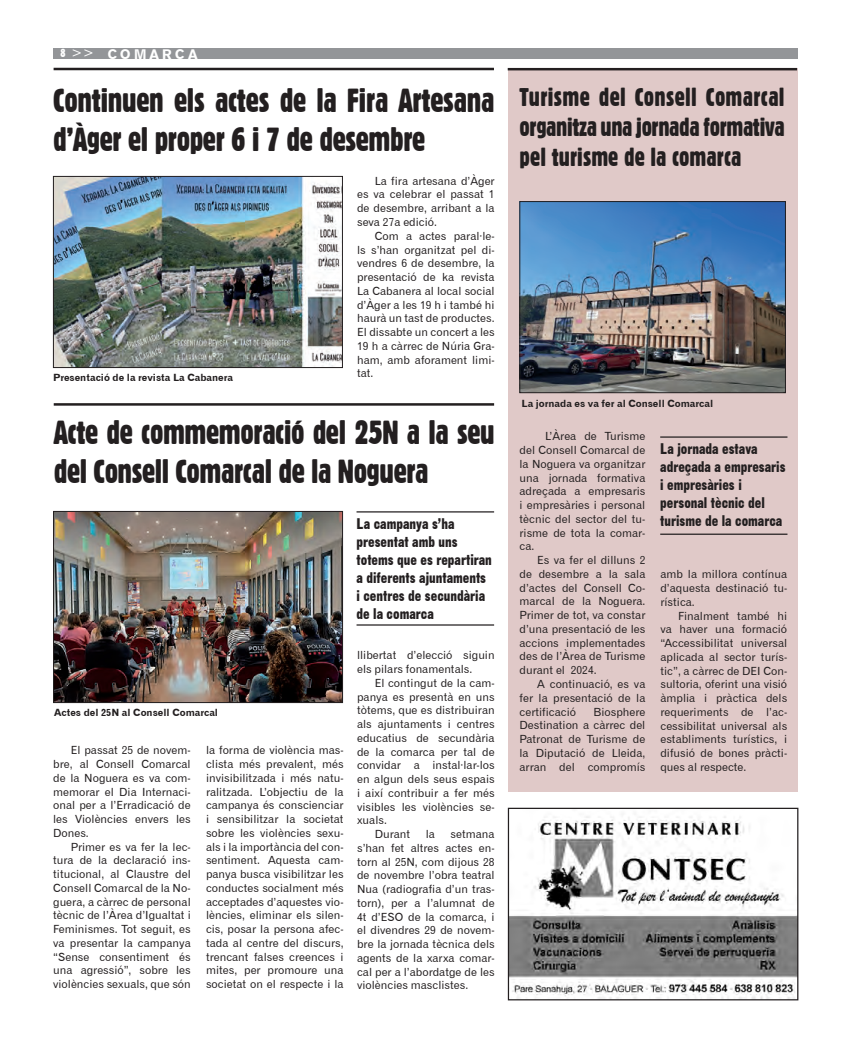
<style>
.page{position:relative;width:851px;height:1053px;background:#fff}
.page>*{position:absolute;margin:0;border:0;box-sizing:border-box;transform-origin:0 0}
.t1{font:32.5px/39px "Gothic 821 Condensed BT";letter-spacing:-.015em;color:#231f20}
.t2{font:25px/30px "Gothic 821 Condensed BT";color:#231f20}
.t3{font:15px/18px "Gothic No 13 BT";color:#231f20}
.t4{font:13.75px "Gothic 725 BT Black A";letter-spacing:.25em;color:#fff}
.t5{font:11.25px/13.8px "Gothic 720 BT Roman B";color:#231f20;text-align:justify}
.t6{font:10px "Gothic 720 BT Bold B";color:#231f20}
.s1{font-family:"Gothic 821 Condensed BT";font-size:11.25px}
.s2{font-family:"Gothic 720 BT Roman B"}
</style>
<div class="page">
<div style="left:53px;top:48px;width:744px;height:10px;background:#939598"></div>
<img style="left:509px;top:809px;width:287px;height:189px">
<div style="left:507px;top:807px;width:291px;height:193px;border:1px solid #231f20"></div>
<hr style="left:54px;top:68px;width:440px;height:2px;background:#231f20">
<img style="left:55px;top:178px;width:285px;height:187px">
<div style="left:53px;top:176px;width:289px;height:191px;border:1px solid #231f20"></div>
<div style="left:508px;top:69px;width:289px;height:722px;background:#e0c9c8"></div>
<hr style="left:507px;top:68px;width:289px;height:2px;background:#231f20">
<img style="left:521px;top:203px;width:262px;height:188px">
<div style="left:519px;top:201px;width:266px;height:192px;border:1px solid #231f20"></div>
<hr style="left:54px;top:403px;width:440px;height:2px;background:#231f20">
<img style="left:55px;top:513px;width:285px;height:187px">
<div style="left:53px;top:511px;width:289px;height:191px;border:1px solid #231f20"></div>
<hr style="left:356px;top:511px;width:138px;height:1px;background:#231f20">
<hr style="left:356px;top:624px;width:138px;height:1px;background:#231f20">
<hr style="left:660px;top:436px;width:127px;height:1px;background:#231f20">
<hr style="left:660px;top:533px;width:127px;height:2px;background:#231f20">
<p class="t4" style="left:61px;top:45px;width:138px"><span class="s1">8</span> <span class="s2">&gt;&gt;</span> COMARCA</p>
<p class="t1" style="left:53px;top:80px;width:443px">Continuen els actes de la Fira Artesana d’Àger el proper 6 i 7 de desembre</p>
<p class="t6" style="left:53px;top:371px;width:182px">Presentació de la revista La Cabanera</p>
<p class="t5" style="left:357px;top:174px;width:139px;text-indent:18px">La fira artesana d’Àger es va celebrar el passat 1 de desembre, arribant a la seva 27a edició.</p>
<p class="t5" style="left:357px;top:229px;width:139px;text-indent:18px">Com a actes paral·le&shy;ls s’han organitzat pel di&shy;vendres 6 de desembre, la presentació de ka revista La Cabanera al local social d’Àger a les 19 h i també hi haurà un tast de productes.<br>El dissabte un concert a les 19 h a càrrec de Núria Gra&shy;ham, amb aforament limi&shy;tat.</p>
<p class="t1" style="left:54px;top:413px;width:442px">Acte de commemoració del 25N a la seu del Consell Comarcal de la Noguera</p>
<p class="t6" style="left:54px;top:706px;width:165px">Actes del 25N al Consell Comarcal</p>
<p class="t5" style="left:53px;top:743px;width:139px;text-indent:18px">El passat 25 de novem&shy;bre, al Consell Comarcal de la Noguera es va com&shy;memorar el Dia Internaci&shy;onal per a l’Erradicació de les Violències envers les Dones.</p>
<p class="t5" style="left:53px;top:839px;width:139px;text-indent:18px">Primer es va fer la lec&shy;tura de la declaració ins&shy;titucional, al Claustre del Consell Comarcal de la No&shy;guera, a càrrec de personal tècnic de l’Àrea d’Igualtat i Feminismes. Tot seguit, es va presentar la campanya “Sense consentiment és una agressió”, sobre les violències sexuals, que són</p>
<p class="t5" style="left:206px;top:743px;width:139px">la forma de violència mas&shy;clista més prevalent, més invisibilitzada i més natu&shy;ralitzada. L’objectiu de la campanya és conscienciar i sensibilitzar la societat sobre les violències sexu&shy;als i la importància del con&shy;sentiment. Aquesta cam&shy;panya busca visibilitzar les conductes socialment més acceptades d’aquestes vio&shy;lències, eliminar els silen&shy;cis, posar la persona afec&shy;tada al centre del discurs, trencant falses creences i mites, per promoure una societat on el respecte i la</p>
<p class="t3" style="left:356px;top:514px;width:99px">La campanya s’ha</p>
<p class="t3" style="left:356px;top:532px;width:103px">presentat amb uns</p>
<p class="t3" style="left:356px;top:550px;width:137px">totems que es repartiran a diferents ajuntaments i centres de secundària de la comarca</p>
<p class="t5" style="left:357px;top:648px;width:139px">llibertat d’elecció siguin els pilars fonamentals.</p>
<p class="t5" style="left:357px;top:675px;width:139px;text-indent:18px">El contingut de la cam&shy;panya es presentà en uns tòtems, que es distribuiran als ajuntaments i centres educatius de secundària de la comarca per tal de convidar a instal·lar-los en algun dels seus espais i així contribuir a fer més visibles les violències se&shy;xuals.</p>
<p class="t5" style="left:375px;top:827px;width:37px">Durant</p>
<p class="t5" style="left:426px;top:827px;width:11px">la</p>
<p class="t5" style="left:357px;top:827px;width:139px;text-indent:93px">setmana s’han fet altres actes en&shy;torn al 25N, com dijous 28 de novembre l’obra teatral Nua (radiografia d’un tras&shy;torn), per a l’alumnat de 4t d’ESO de la comarca, i el divendres 29 de novem&shy;bre la jornada tècnica dels agents de la xarxa comar&shy;cal per a l’abordatge de les violències masclistes.</p>
<p class="t2" style="left:519px;top:82px;width:266px">Turisme del Consell Comarcal organitza una jornada formativa</p>
<p class="t2" style="left:519px;top:142px;width:223px">pel turisme de la comarca</p>
<p class="t6" style="left:521px;top:397px;width:193px">La jornada es va fer al Consell Comarcal</p>
<p class="t5" style="left:519px;top:429px;width:127px;text-indent:26px">L’Àrea de Turisme del Consell Comarcal de la Noguera va organitzar una jornada formativa adreçada a empresaris i empresàries i personal tècnic del sector del tu&shy;risme de tota la comar&shy;ca.</p>
<p class="t5" style="left:519px;top:553px;width:127px;text-indent:18px">Es va fer el dilluns 2 de desembre a la sala d’actes del Consell Co&shy;marcal de la Noguera.<br>Primer de tot, va constar d’una presentació de les accions implementades des de l’Àrea de Turisme durant el 2024.</p>
<p class="t5" style="left:519px;top:677px;width:127px;text-indent:18px">A continuació, es va fer la presentació de la certificació</p>
<p class="t5" style="left:519px;top:704px;width:127px;text-indent:74px">Biosphere Destination a càrrec del Patronat de Turisme de la Diputació de Lleida, arran del compromís</p>
<p class="t3" style="left:660px;top:439px;width:127px">La jornada estava adreçada a empresaris i empresàries i</p>
<p class="t3" style="left:660px;top:493px;width:124px">personal tècnic del turisme de la comarca</p>
<p class="t5" style="left:660px;top:567px;width:128px">amb la millora contínua d’aquesta destinació tu&shy;rística.</p>
<p class="t5" style="left:660px;top:608px;width:128px;text-indent:18px">Finalment també hi va haver una formació “Accessibilitat universal aplicada al sector turís&shy;tic”, a càrrec de DEI Con&shy;sultoria, oferint una visió àmplia i pràctica dels requeriments de l’ac&shy;cessibilitat universal als establiments turístics, i difusió de bones pràcti&shy;ques al respecte.</p>
</div>
